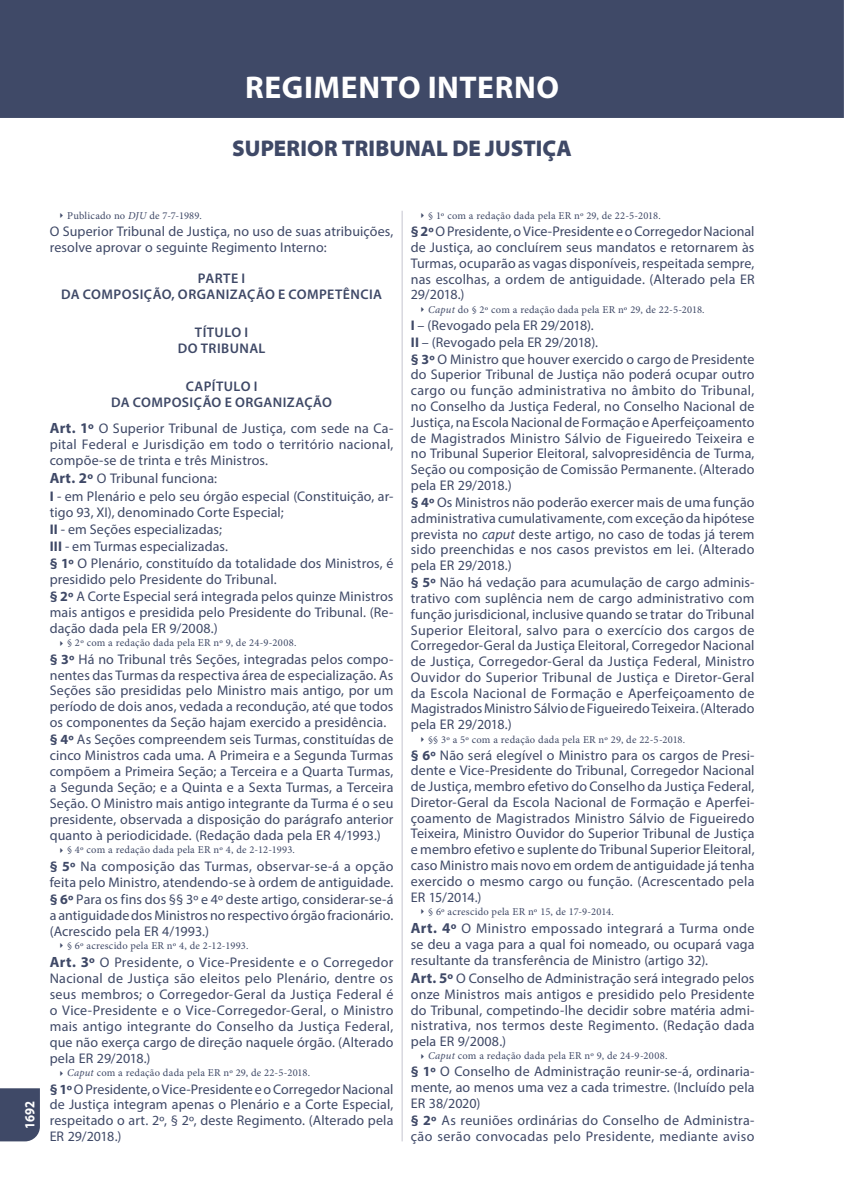
<style>
.page{position:relative;width:844px;height:1191px;background:#fff}
.page>*{position:absolute;margin:0;border:0;box-sizing:border-box;transform-origin:0 0}
.t1{font:700 31.5px "Myriad Pro";letter-spacing:.02em;color:#fff}
.t2{font:900 semi-expanded 22.75px "Myriad Pro";letter-spacing:.005em;color:#3f4967;scale:.91 1}
.t3{font:14px/15.9px "Myriad Pro";letter-spacing:.01em;color:#3f4967;text-align:justify}
.t4{font:600 14px/15.9px "Myriad Pro";letter-spacing:.03em;color:#3f4967;text-align:center}
.t5{font:700 14px "Myriad Pro";color:#fff;scale:.9 1}
.t6{font:10.5px "Minion Pro";letter-spacing:.02em;color:#3f4967}
.s1{font-style:italic}
.s2{font-weight:700;font-size:14.88px}
.s3{font-weight:700}
</style>
<div class="page">
<div style="left:0;top:1088px;width:40px;height:53px;background:#3f4967"></div>
<div style="left:0;top:0;width:843px;height:118px;background:#3f4967"></div>
<hr style="left:401px;top:211px;width:1px;height:930px;background:#c4c4d0">
<h1 class="t1" style="left:245px;top:67px;width:315px">REGIMENTO INTERNO</h1>
<h2 class="t2" style="left:232px;top:135px;width:375px">SUPERIOR TRIBUNAL DE JUSTIÇA</h2>
<p class="t5" style="left:21px;top:1128px;width:32px;rotate:-90deg">1692</p>
<p class="t6" style="left:67px;top:209px;width:136px">Publicado no <span class="s1">DJU</span> de 7-7-1989.</p>
<p class="t3" style="left:50px;top:223px;width:345px">O Superior Tribunal de Justiça, no uso de suas atribuições, resolve aprovar o seguinte Regimento Interno:</p>
<p class="t4" style="left:61px;top:270px;width:322px">PARTE I<br>DA COMPOSIÇÃO, ORGANIZAÇÃO E COMPETÊNCIA</p>
<p class="t4" style="left:178px;top:324px;width:89px">TÍTULO I<br>DO TRIBUNAL</p>
<p class="t4" style="left:111px;top:378px;width:222px">CAPÍTULO I<br>DA COMPOSIÇÃO E ORGANIZAÇÃO</p>
<p class="t3" style="left:50px;top:420px;width:345px"><span class="s2">Art. 1º</span> O Superior Tribunal de Justiça, com sede na Ca‑ pital Federal e Jurisdição em todo o território nacional, compõe‑se de trinta e três Ministros.</p>
<p class="t3" style="left:50px;top:470px;width:345px;line-height:16.6px;text-align:left"><span class="s2">Art. 2º</span> O Tribunal funciona:<br><span class="s3">I</span> ‑ em Plenário e pelo seu órgão especial (Constituição, ar‑ tigo 93, XI), denominado Corte Especial;<br><span class="s3">II</span> ‑ em Seções especializadas;<br><span class="s3">III</span> ‑ em Turmas especializadas.<br><span class="s3">§ 1º</span> O Plenário, constituído da totalidade dos Ministros, é presidido pelo Presidente do Tribunal.<br><span class="s3">§ 2º</span> A Corte Especial será integrada pelos quinze Ministros mais antigos e presidida pelo Presidente do Tribunal. (Re‑ dação dada pela ER 9/2008.)</p>
<p class="t6" style="left:67px;top:636px;width:231px">§ 2o com a redação dada pela ER no 9, de 24-9-2008.</p>
<p class="t3" style="left:50px;top:650px;width:345px;text-align:left"><span class="s3">§ 3º</span> Há no Tribunal três Seções, integradas pelos compo‑ nentes das Turmas da respectiva área de especialização. As Seções são presididas pelo Ministro mais antigo, por um período de dois anos, vedada a recondução, até que todos os componentes da Seção hajam exercido a presidência. <span class="s3">§ 4º</span> As Seções compreendem seis Turmas, constituídas de cinco Ministros cada uma. A Primeira e a Segunda Turmas compõem a Primeira Seção; a Terceira e a Quarta Turmas, a Segunda Seção; e a Quinta e a Sexta Turmas, a Terceira Seção. O Ministro mais antigo integrante da Turma é o seu presidente, observada a disposição do parágrafo anterior quanto à periodicidade. (Redação dada pela ER 4/1993.)</p>
<p class="t6" style="left:67px;top:843px;width:229px">§ 4o com a redação dada pela ER no 4, de 2-12-1993.</p>
<p class="t3" style="left:50px;top:857px;width:345px"><span class="s3">§ 5º</span> Na composição das Turmas, observar‑se‑á a opção feita pelo Ministro, atendendo‑se à ordem de antiguidade. <span class="s3">§ 6º</span> Para os fins dos §§ 3º e 4º deste artigo, considerar‑se‑á a antiguidade dos Ministros no respectivo órgão fracionário. (Acrescido pela ER 4/1993.)</p>
<p class="t6" style="left:67px;top:938px;width:183px">§ 6o acrescido pela ER no 4, de 2-12-1993.</p>
<p class="t3" style="left:50px;top:954px;width:345px"><span class="s2">Art. 3º</span> O Presidente, o Vice-Presidente e o Corregedor Nacional de Justiça são eleitos pelo Plenário, dentre os seus membros; o Corregedor-Geral da Justiça Federal é o Vice-Presidente e o Vice-Corregedor-Geral, o Ministro mais antigo integrante do Conselho da Justiça Federal, que não exerça cargo de direção naquele órgão. (Alterado pela ER 29/2018.)</p>
<p class="t6" style="left:67px;top:1066px;width:244px"><span class="s1">Caput</span> com a redação dada pela ER no 29, de 22-5-2018.</p>
<p class="t3" style="left:50px;top:1080px;width:345px"><span class="s3">§ 1º</span> O Presidente, o Vice-Presidente e o Corregedor Nacional de Justiça integram apenas o Plenário e a Corte Especial, respeitado o art. 2º, § 2º, deste Regimento. (Alterado pela ER 29/2018.)</p>
<p class="t6" style="left:428px;top:209px;width:234px">§ 1o com a redação dada pela ER no 29, de 22-5-2018.</p>
<p class="t3" style="left:410px;top:223px;width:345px"><span class="s3">§ 2º</span> O Presidente, o Vice-Presidente e o Corregedor Nacional de Justiça, ao concluírem seus mandatos e retornarem às Turmas, ocuparão as vagas disponíveis, respeitada sempre, nas escolhas, a ordem de antiguidade. (Alterado pela ER 29/2018.)</p>
<p class="t6" style="left:428px;top:302px;width:278px"><span class="s1">Caput</span> do § 2o com a redação dada pela ER no 29, de 22-5-2018.</p>
<p class="t3" style="left:410px;top:317px;width:345px;text-align:left"><span class="s3">I</span> – (Revogado pela ER 29/2018).<br><span class="s3">II</span> – (Revogado pela ER 29/2018).<br><span class="s3">§ 3º</span> O Ministro que houver exercido o cargo de Presidente do Superior Tribunal de Justiça não poderá ocupar outro cargo ou função administrativa no âmbito do Tribunal, no Conselho da Justiça Federal, no Conselho Nacional de Justiça, na Escola Nacional de Formação e Aperfeiçoamento de Magistrados Ministro Sálvio de Figueiredo Teixeira e no Tribunal Superior Eleitoral, salvopresidência de Turma, Seção ou composição de Comissão Permanente. (Alterado pela ER 29/2018.)<br><span class="s3">§ 4º</span> Os Ministros não poderão exercer mais de uma função administrativa cumulativamente, com exceção da hipótese prevista no <span class="s1">caput</span> deste artigo, no caso de todas já terem sido preenchidas e nos casos previstos em lei. (Alterado pela ER 29/2018.)<br><span class="s3">§ 5º</span> Não há vedação para acumulação de cargo adminis‑ trativo com suplência nem de cargo administrativo com função jurisdicional, inclusive quando se tratar do Tribunal Superior Eleitoral, salvo para o exercício dos cargos de Corregedor-Geral da Justiça Eleitoral, Corregedor Nacional de Justiça, Corregedor-Geral da Justiça Federal, Ministro Ouvidor do Superior Tribunal de Justiça e Diretor-Geral da Escola Nacional de Formação e Aperfeiçoamento de Magistrados Ministro Sálvio de Figueiredo Teixeira. (Alterado pela ER 29/2018.)</p>
<p class="t6" style="left:428px;top:732px;width:258px">§§ 3o a 5o com a redação dada pela ER no 29, de 22-5-2018.</p>
<p class="t3" style="left:410px;top:746px;width:345px"><span class="s3">§ 6º</span> Não será elegível o Ministro para os cargos de Presi‑ dente e Vice-Presidente do Tribunal, Corregedor Nacional de Justiça, membro efetivo do Conselho da Justiça Federal, Diretor-Geral da Escola Nacional de Formação e Aperfei‑ çoamento de Magistrados Ministro Sálvio de Figueiredo Teixeira, Ministro Ouvidor do Superior Tribunal de Justiça e membro efetivo e suplente do Tribunal Superior Eleitoral, caso Ministro mais novo em ordem de antiguidade já tenha exercido o mesmo cargo ou função. (Acrescentado pela ER 15/2014.)</p>
<p class="t6" style="left:428px;top:904px;width:187px">§ 6o acrescido pela ER no 15, de 17-9-2014.</p>
<p class="t3" style="left:410px;top:920px;width:345px"><span class="s2">Art. 4º</span> O Ministro empossado integrará a Turma onde se deu a vaga para a qual foi nomeado, ou ocupará vaga resultante da transferência de Ministro (artigo 32).</p>
<p class="t3" style="left:410px;top:970px;width:345px"><span class="s2">Art. 5º</span> O Conselho de Administração será integrado pelos onze Ministros mais antigos e presidido pelo Presidente do Tribunal, competindo‑lhe decidir sobre matéria admi‑ nistrativa, nos termos deste Regimento. (Redação dada pela ER 9/2008.)</p>
<p class="t6" style="left:428px;top:1049px;width:241px"><span class="s1">Caput</span> com a redação dada pela ER no 9, de 24-9-2008.</p>
<p class="t3" style="left:410px;top:1063px;width:345px;text-align:left"><span class="s3">§ 1º</span> O Conselho de Administração reunir-se-á, ordinaria‑ mente, ao menos uma vez a cada trimestre. (Incluído pela ER 38/2020)<br><span class="s3">§ 2º</span> As reuniões ordinárias do Conselho de Administra‑ ção serão convocadas pelo Presidente, mediante aviso</p>
</div>
